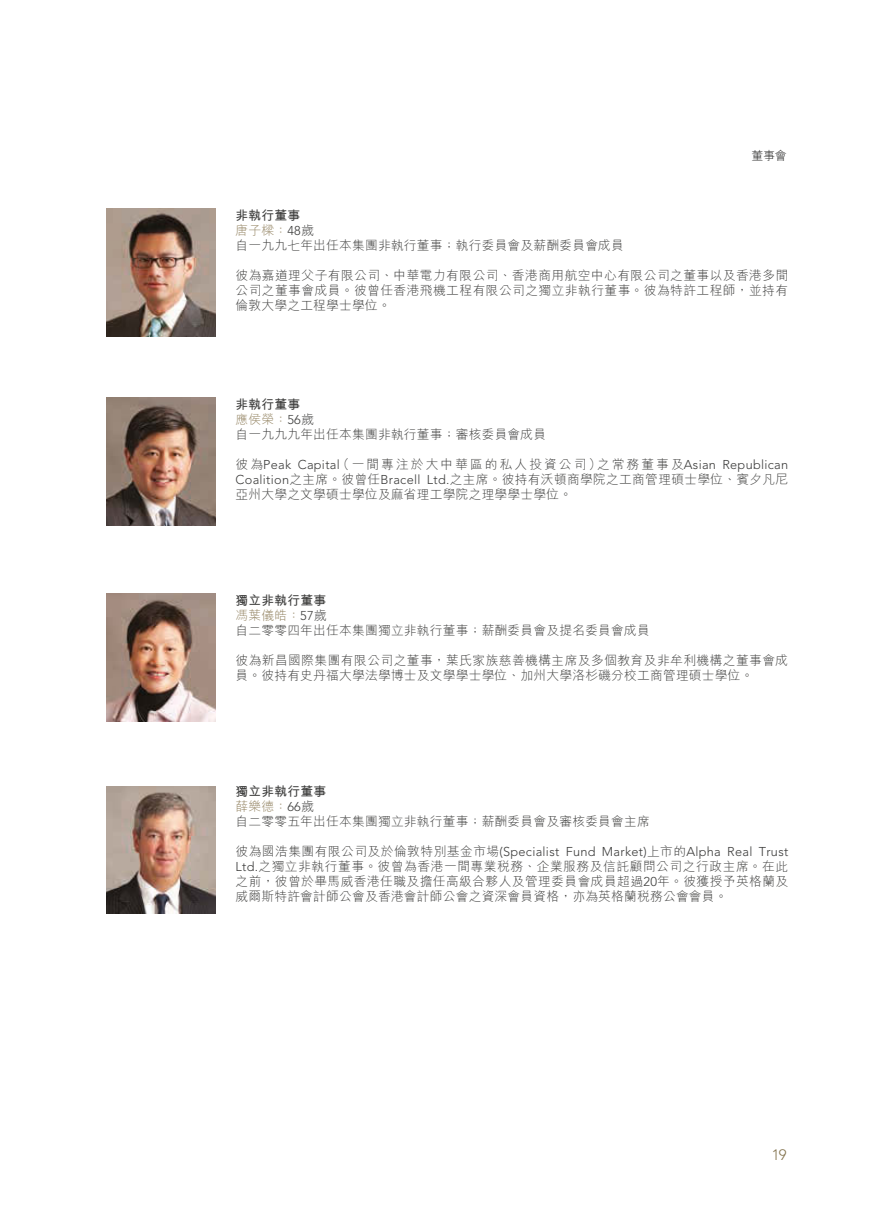
<style>
.page{position:relative;width:893px;height:1212px;background:#fff}
.page>*{position:absolute;margin:0;border:0;box-sizing:border-box;transform-origin:0 0}
.t1{font:300 15px "Avenir LT Std";color:#84744f}
.t2{font:300 12.75px/15px "M Hei HK";letter-spacing:.015em;color:#3c3c3b}
.t3{font:300 12.75px/15px "M Hei HK";letter-spacing:.035em;color:#3c3c3b}
.t4{font:300 12.75px "Avenir LT Std";letter-spacing:.025em;color:#3c3c3b}
.t5{font:300 12px "M Hei HK";color:#1c1c1b}
.s1{font-weight:700}
.s2{color:#91815f}
.s3{font-family:"Avenir LT Std"}
.s4{font-family:"M Hei HK"}
</style>
<div class="page">
<img style="left:106px;top:208px;width:109px;height:128px">
<img style="left:106px;top:398px;width:109px;height:127px">
<img style="left:106px;top:593px;width:109px;height:128px">
<img style="left:106px;top:786px;width:109px;height:128px">
<p class="t5" style="left:751px;top:147px;width:37px">董事會</p>
<p class="t2" style="left:236px;top:207px;width:390px"><span class="s1">非執行董事<br></span><span class="s2">唐子樑：</span><span class="s3">48</span>歲<br>自一九九七年出任本集團非執行董事；執行委員會及薪酬委員會成員</p>
<p class="t2" style="left:236px;top:267px;width:554px;text-align:justify">彼為嘉道理父子有限公司、中華電力有限公司、香港商用航空中心有限公司之董事以及香港多間公司之董事會成員。彼曾任香港飛機工程有限公司之獨立非執行董事。彼為特許工程師，並持有倫敦大學之工程學士學位。</p>
<p class="t2" style="left:236px;top:396px;width:312px"><span class="s1">非執行董事<br></span><span class="s2">應侯榮：</span><span class="s3">56</span>歲<br>自一九九九年出任本集團非執行董事；審核委員會成員</p>
<p class="t2" style="left:236px;top:456px;width:554px;text-align:justify">彼為<span class="s3">Peak Capital</span>（一間專注於大中華區的私人投資公司）之常務董事及<span class="s3">Asian Republican Coalition</span>之主席。彼曾任<span class="s3">Bracell Ltd.</span>之主席。彼持有沃頓商學院之工商管理碩士學位、賓夕凡尼亞州大學之文學碩士學位及麻省理工學院之理學學士學位。</p>
<p class="t2" style="left:236px;top:592px;width:416px"><span class="s1">獨立非執行董事<br></span><span class="s2">馮葉儀皓：</span><span class="s3">57</span>歲<br>自二零零四年出任本集團獨立非執行董事；薪酬委員會及提名委員會成員</p>
<p class="t3" style="left:236px;top:652px;width:554px">彼為新昌國際集團有限公司之董事，葉氏家族慈善機構主席及多個教育及非牟利機構之董事會成員。彼持有史丹福大學法學博士及文學學士學位、加州大學洛杉磯分校工商管理碩士學位。</p>
<p class="t2" style="left:236px;top:783px;width:416px"><span class="s1">獨立非執行董事<br></span><span class="s2">薛樂德：</span><span class="s3">66</span>歲<br>自二零零五年出任本集團獨立非執行董事；薪酬委員會及審核委員會主席</p>
<p class="t4" style="left:236px;top:844px;width:554px"><span class="s4">彼為國浩集團有限公司及於倫敦特別基金市場</span>(Specialist Fund Market)<span class="s4">上市的</span>Alpha Real Trust</p>
<p class="t2" style="left:236px;top:858px;width:554px;text-align:justify"><span class="s3">Ltd.</span>之獨立非執行董事。彼曾為香港一間專業稅務、企業服務及信託顧問公司之行政主席。在此之前，彼曾於畢馬威香港任職及擔任高級合夥人及管理委員會成員超過<span class="s3">20</span>年。彼獲授予英格蘭及威爾斯特許會計師公會及香港會計師公會之資深會員資格，亦為英格蘭稅務公會會員。</p>
<p class="t1" style="left:772px;top:1145px;width:16px">19</p>
</div>
